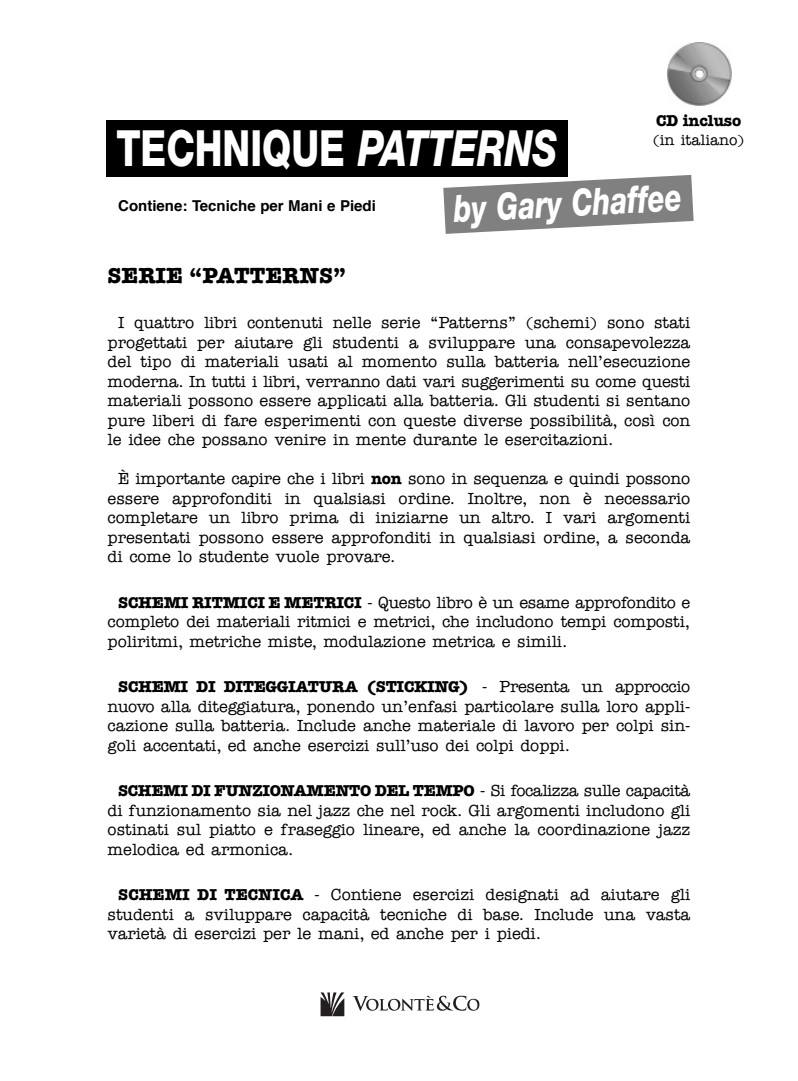
<style>
.page{position:relative;width:798px;height:1081px;background:#fff}
.page>*{position:absolute;margin:0;border:0;box-sizing:border-box;transform-origin:0 0}
.t1{font:800 50px "Helvetica Neue";color:#fff;scale:.75 1}
.t2{font:italic 800 37.5px "Helvetica Neue";color:#fff;scale:.75 1}
.t3{font:700 22.5px "American Typewriter";color:#000}
.t4{font:500 16.25px/19.5px "American Typewriter";color:#000;text-align:justify}
.t5{font:700 16.25px "American Typewriter";letter-spacing:-.005em;color:#000}
.t6{font:700 15px "Helvetica";color:#000}
.t7{font:500 15px "American Typewriter";color:#000}
.s1{font-style:italic}
.s2{font-weight:700}
</style>
<div class="page">
<div style="left:106px;top:120px;width:461px;height:57px;background:#000"></div>
<svg style="left:443px;top:175px;width:250px;height:59px"></svg>
<img style="left:667px;top:42px;width:63px;height:64px">
<svg style="left:352px;top:995px;width:127px;height:15px"></svg>
<svg style="left:320px;top:992px;width:24px;height:24px"></svg>
<p class="t5" style="left:655px;top:110px;width:87px">CD INCLUSO</p>
<p class="t7" style="left:652px;top:134px;width:93px">(in italiano)</p>
<h1 class="t1" style="left:116px;top:131px;width:589px">TECHNIQUE <span class="s1">PATTERNS</span></h1>
<h2 class="t2" style="left:453px;top:196px;width:306px;rotate:-3deg">by Gary Chaffee</h2>
<p class="t6" style="left:118px;top:199px;width:259px">Contiene: Tecniche per Mani e Piedi</p>
<h3 class="t3" style="left:108px;top:261px;width:240px">SERIE “PATTERNS”</h3>
<p class="t4" style="left:108px;top:314px;width:584px;text-indent:11px">I quattro libri contenuti nelle serie “Patterns” (schemi) sono stati progettati per aiutare gli studenti a sviluppare una consapevolezza del tipo di materiali usati al momento sulla batteria nell’esecuzione moderna. In tutti i libri, verranno dati vari suggerimenti su come questi materiali possono essere applicati alla batteria. Gli studenti si sentano pure liberi di fare esperimenti con queste diverse possibilità, così con le idee che possano venire in mente durante le esercitazioni.</p>
<p class="t4" style="left:108px;top:470px;width:584px;text-indent:11px">È importante capire che i libri <span class="s2">NON</span> sono in sequenza e quindi possono essere approfonditi in qualsiasi ordine. Inoltre, non è necessario completare un libro prima di iniziarne un altro. I vari argomenti presentati possono essere approfonditi in qualsiasi ordine, a seconda di come lo studente vuole provare.</p>
<p class="t4" style="left:108px;top:594px;width:584px;text-indent:11px"><span class="s2">SCHEMI RITMICI E METRICI</span> - Questo libro è un esame approfondito e completo dei materiali ritmici e metrici, che includono tempi composti, poliritmi, metriche miste, modulazione metrica e simili.</p>
<p class="t4" style="left:108px;top:678px;width:584px;text-indent:11px"><span class="s2">SCHEMI DI DITEGGIATURA (STICKING)</span> - Presenta un approccio nuovo alla diteggiatura, ponendo un’enfasi particolare sulla loro appli&shy;cazione sulla batteria. Include anche materiale di lavoro per colpi sin&shy;goli accentati, ed anche esercizi sull’uso dei colpi doppi.</p>
<p class="t4" style="left:108px;top:782px;width:584px;text-indent:11px"><span class="s2">SCHEMI DI FUNZIONAMENTO DEL TEMPO</span> - Si focalizza sulle capacità di funzionamento sia nel jazz che nel rock. Gli argomenti includono gli ostinati sul piatto e fraseggio lineare, ed anche la coordinazione jazz melodica ed armonica.</p>
<p class="t4" style="left:108px;top:886px;width:584px;text-indent:11px"><span class="s2">SCHEMI DI TECNICA</span> - Contiene esercizi designati ad aiutare gli studenti a sviluppare capacità tecniche di base. Include una vasta varietà di esercizi per le mani, ed anche per i piedi.</p>
</div>
